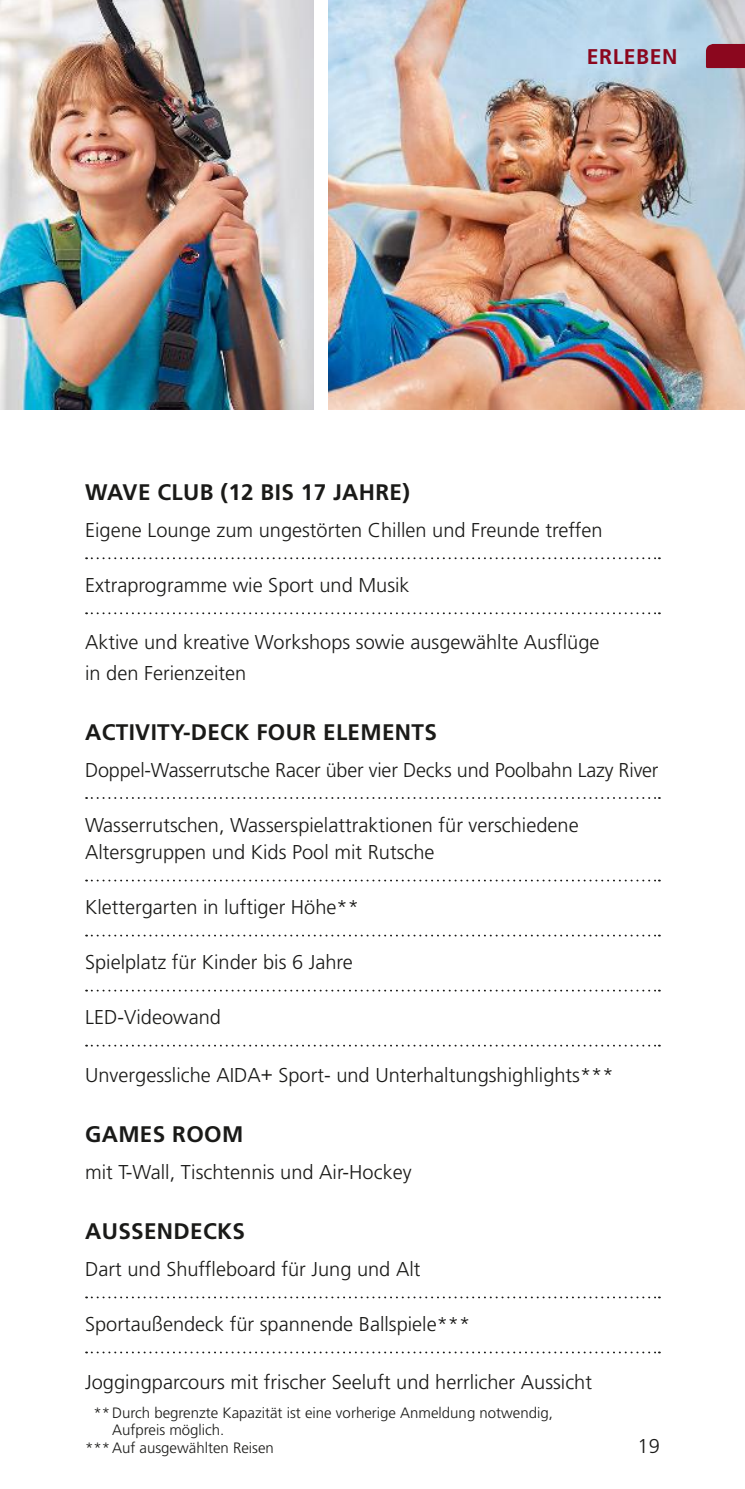
<style>
.page{position:relative;width:745px;height:1489px;background:#fff}
.page>*{position:absolute;margin:0;border:0;box-sizing:border-box;transform-origin:0 0}
.t1{font:700 22.5px "Frutiger LT";letter-spacing:.015em;color:#1a1a18}
.t2{font:700 21.25px "Frutiger LT";letter-spacing:.025em;color:#8b071e}
.t3{font:300 20px/30px "Frutiger LT";color:#1a1a18}
.t4{font:300 15px "Frutiger LT";color:#1a1a18}
</style>
<div class="page">
<img style="left:0;top:0;width:314px;height:410px">
<img style="left:328px;top:0;width:416px;height:410px">
<svg style="left:86px;top:557px;width:573px;height:2px"></svg>
<svg style="left:86px;top:612px;width:573px;height:2px"></svg>
<svg style="left:86px;top:797px;width:573px;height:2px"></svg>
<svg style="left:86px;top:879px;width:573px;height:2px"></svg>
<svg style="left:86px;top:934px;width:573px;height:2px"></svg>
<svg style="left:86px;top:989px;width:573px;height:2px"></svg>
<svg style="left:86px;top:1044px;width:573px;height:2px"></svg>
<svg style="left:86px;top:1296px;width:573px;height:2px"></svg>
<svg style="left:86px;top:1351px;width:573px;height:2px"></svg>
<svg style="left:705px;top:44px;width:39px;height:24px"></svg>
<p class="t2" style="left:586px;top:45px;width:92px">ERLEBEN</p>
<p class="t1" style="left:85px;top:479px;width:326px">WAVE CLUB (12 BIS 17 JAHRE)</p>
<p class="t3" style="left:85px;top:515px;width:518px">Eigene Lounge zum ungestörten Chillen und Freunde treffen</p>
<p class="t3" style="left:85px;top:570px;width:326px">Extraprogramme wie Sport und Musik</p>
<p class="t3" style="left:85px;top:628px;width:515px">Aktive und kreative Workshops sowie ausgewählte Ausflüge in den Ferienzeiten</p>
<p class="t1" style="left:85px;top:718px;width:353px">ACTIVITY-DECK FOUR ELEMENTS</p>
<p class="t3" style="left:85px;top:755px;width:574px">Doppel-Wasserrutsche Racer über vier Decks und Poolbahn Lazy River</p>
<p class="t3" style="left:85px;top:811px;width:494px;line-height:27.5px">Wasserrutschen, Wasserspielattraktionen für verschiedene<br>Altersgruppen und Kids Pool mit Rutsche</p>
<p class="t3" style="left:85px;top:892px;width:275px">Klettergarten in luftiger Höhe**</p>
<p class="t3" style="left:85px;top:947px;width:269px">Spielplatz für Kinder bis 6 Jahre</p>
<p class="t3" style="left:85px;top:1002px;width:137px">LED-Videowand</p>
<p class="t3" style="left:85px;top:1060px;width:529px">Unvergessliche AIDA+ Sport- und Unterhaltungshighlights***</p>
<p class="t1" style="left:85px;top:1120px;width:160px">GAMES ROOM</p>
<p class="t3" style="left:85px;top:1157px;width:328px">mit T-Wall, Tischtennis und Air-Hockey</p>
<p class="t1" style="left:85px;top:1217px;width:161px">AUSSENDECKS</p>
<p class="t3" style="left:85px;top:1254px;width:336px">Dart und Shuffleboard für Jung und Alt</p>
<p class="t3" style="left:85px;top:1309px;width:386px">Sportaußendeck für spannende Ballspiele***</p>
<p class="t3" style="left:85px;top:1366px;width:508px">Joggingparcours mit frischer Seeluft und herrlicher Aussicht</p>
<p class="t4" style="left:93px;top:1403px;width:460px">** Durch begrenzte Kapazität ist eine vorherige Anmeldung notwendig,</p>
<p class="t4" style="left:112px;top:1421px;width:114px">Aufpreis möglich.</p>
<p class="t4" style="left:85px;top:1438px;width:190px">*** Auf ausgewählten Reisen</p>
<p class="t3" style="left:637px;top:1430px;width:24px">19</p>
</div>
